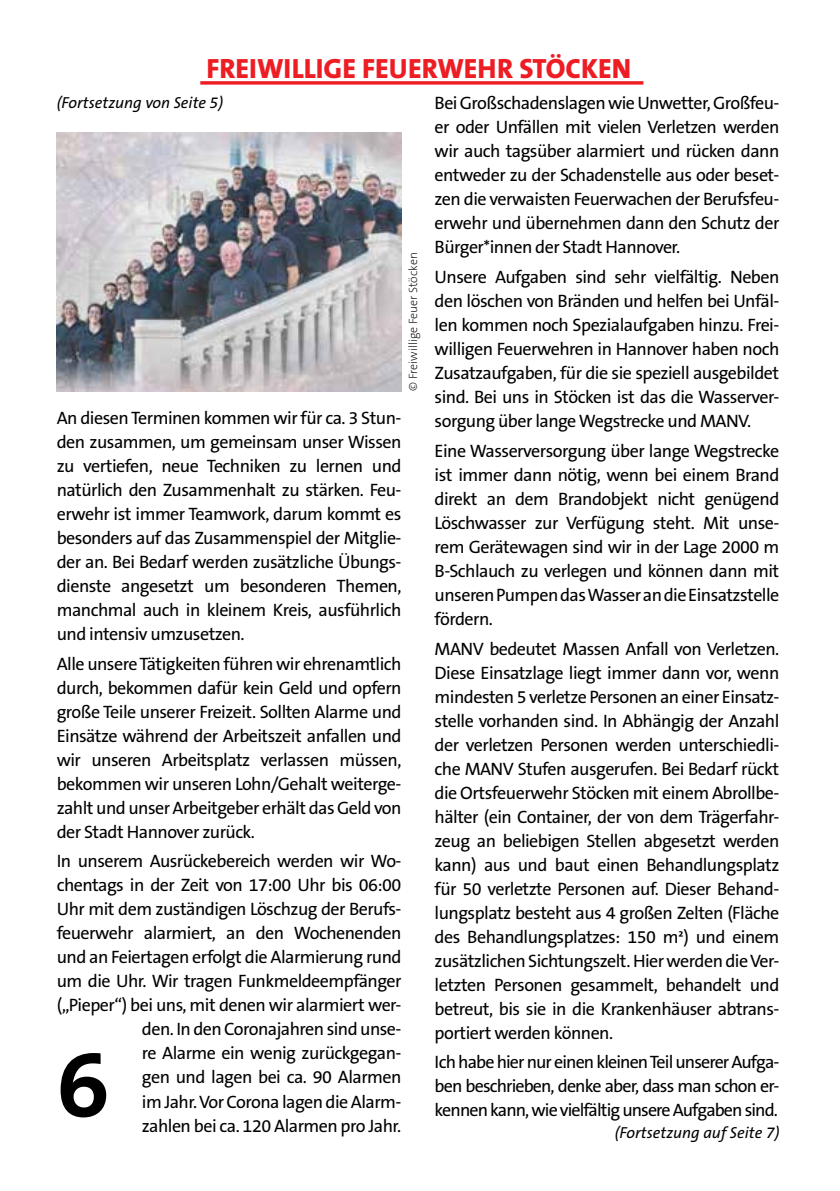
<style>
.page{position:relative;width:840px;height:1191px;background:#fff}
.page>*{position:absolute;margin:0;border:0;box-sizing:border-box;transform-origin:0 0}
.t1{font:700 96px "The Sans B7";color:#000}
.t2{font:800 28px "The Sans B8";color:#ed1d24}
.t3{font:18px/24px "The Sans B5 Plain";letter-spacing:-.03em;color:#000;text-align:justify}
.t4{font:italic 16px "The Sans B5 Plain";color:#000}
.t5{font:200 12px "The Sans B2";color:#000}
</style>
<div class="page">
<svg style="left:200px;top:81px;width:443px;height:4px;background:#ef3b41"></svg>
<img style="left:57px;top:133px;width:344px;height:258px">
<h2 class="t2" style="left:206px;top:53px;width:426px">FREIWILLIGE FEUERWEHR STÖCKEN</h2>
<p class="t4" style="left:57px;top:94px;width:168px">(Fortsetzung von Seite 5)</p>
<p class="t5" style="left:407px;top:391px;width:140px;rotate:-90deg">© Freiwillige Feuer Stöcken</p>
<p class="t3" style="left:57px;top:407px;width:346px">An diesen Terminen kommen wir für ca. 3 Stun&shy;den zusammen, um gemeinsam unser Wissen zu vertiefen, neue Techniken zu lernen und natürlich den Zusammenhalt zu stärken. Feu&shy;erwehr ist immer Teamwork, darum kommt es besonders auf das Zusammenspiel der Mitglie&shy;der an. Bei Bedarf werden zusätzliche Übungs&shy;dienste angesetzt um besonderen Themen, manchmal auch in kleinem Kreis, ausführlich und intensiv umzusetzen.</p>
<p class="t3" style="left:57px;top:652px;width:346px">Alle unsere Tätigkeiten führen wir ehrenamtlich durch, bekommen dafür kein Geld und opfern große Teile unserer Freizeit. Sollten Alarme und Einsätze während der Arbeitszeit anfallen und wir unseren Arbeitsplatz verlassen müssen, bekommen wir unseren Lohn/Gehalt weiterge&shy;zahlt und unser Arbeitgeber erhält das Geld von der Stadt Hannover zurück.</p>
<p class="t3" style="left:57px;top:850px;width:346px;text-align:right">In unserem Ausrückebereich werden wir Wo&shy;chentags in der Zeit von 17:00 Uhr bis 06:00<br>Uhr mit dem zuständigen Löschzug der Berufs&shy;feuerwehr alarmiert, an den Wochenenden und an Feiertagen erfolgt die Alarmierung rund um die Uhr. Wir tragen Funkmeldeempfänger („Pieper“) bei uns, mit denen wir alarmiert wer&shy;den. In den Coronajahren sind unse-<br>re Alarme ein wenig zurückgegan-<br>gen und lagen bei ca. 90 Alarmen<br>im Jahr. Vor Corona lagen die Alarm-<br>zahlen bei ca. 120 Alarmen pro Jahr.</p>
<h1 class="t1" style="left:57px;top:1033px;width:54px">6</h1>
<p class="t3" style="left:434px;top:92px;width:346px">Bei Großschadenslagen wie Unwetter, Großfeu&shy;er oder Unfällen mit vielen Verletzen werden wir auch tagsüber alarmiert und rücken dann entweder zu der Schadenstelle aus oder beset&shy;zen die verwaisten Feuerwachen der Berufsfeu&shy;erwehr und übernehmen dann den Schutz der Bürger*innen der Stadt Hannover.</p>
<p class="t3" style="left:434px;top:266px;width:346px">Unsere Aufgaben sind sehr vielfältig. Neben den löschen von Bränden und helfen bei Unfäl&shy;len kommen noch Spezialaufgaben hinzu. Frei&shy;willigen Feuerwehren in Hannover haben noch Zusatzaufgaben, für die sie speziell ausgebildet sind. Bei uns in Stöcken ist das die Wasserver&shy;sorgung über lange Wegstrecke und MANV.</p>
<p class="t3" style="left:434px;top:439px;width:346px">Eine Wasserversorgung über lange Wegstrecke ist immer dann nötig, wenn bei einem Brand direkt an dem Brandobjekt nicht genügend Löschwasser zur Verfügung steht. Mit unse&shy;rem Gerätewagen sind wir in der Lage 2000 m B-Schlauch zu verlegen und können dann mit unseren Pumpen das Wasser an die Einsatzstelle fördern.</p>
<p class="t3" style="left:434px;top:637px;width:346px">MANV bedeutet Massen Anfall von Verletzen.<br>Diese Einsatzlage liegt immer dann vor, wenn mindesten 5 verletze Personen an einer Einsatz&shy;stelle vorhanden sind. In Abhängig der Anzahl der verletzen Personen werden unterschiedli&shy;che MANV Stufen ausgerufen. Bei Bedarf rückt die Ortsfeuerwehr Stöcken mit einem Abrollbe&shy;hälter (ein Container, der von dem Trägerfahr&shy;zeug an beliebigen Stellen abgesetzt werden kann) aus und baut einen Behandlungsplatz für 50 verletzte Personen auf. Dieser Behand&shy;lungsplatz besteht aus 4 großen Zelten (Fläche des Behandlungsplatzes: 150 m²) und einem zusätzlichen Sichtungszelt. Hier werden die Ver&shy;letzten Personen gesammelt, behandelt und betreut, bis sie in die Krankenhäuser abtrans&shy;portiert werden können.</p>
<p class="t3" style="left:434px;top:1050px;width:346px">Ich habe hier nur einen kleinen Teil unserer Aufga&shy;ben beschrieben, denke aber, dass man schon er&shy;kennen kann, wie vielfältig unsere Aufgaben sind.</p>
<p class="t4" style="left:614px;top:1124px;width:166px">(Fortsetzung auf Seite 7)</p>
</div>
